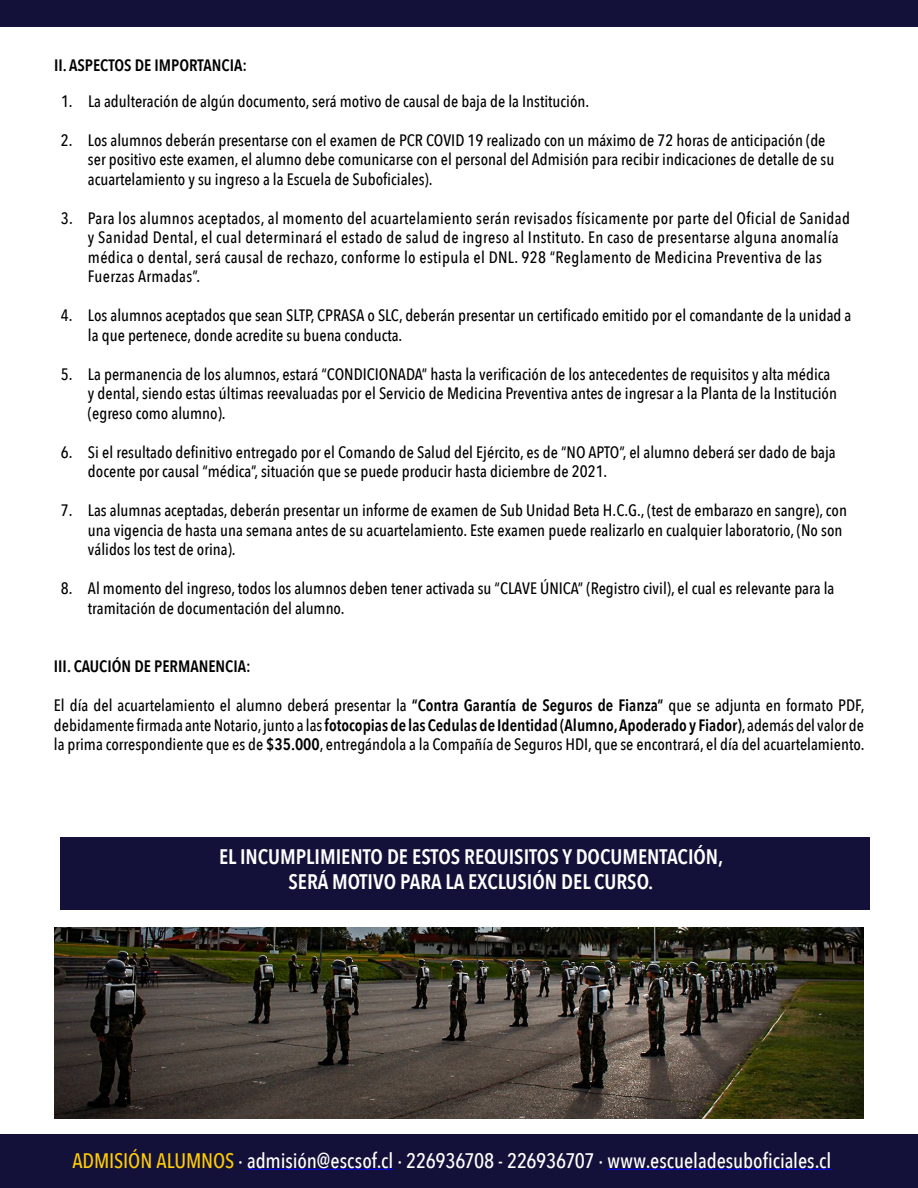
<style>
.page{position:relative;width:918px;height:1188px;background:#fff}
.page>*{position:absolute;margin:0;border:0;box-sizing:border-box;transform-origin:0 0}
.t1{font:500 21px "Avenir Next Condensed";letter-spacing:-.005em;color:#fff}
.t2{font:600 21px/25.5px "Avenir Next Condensed";color:#fff;text-align:center}
.t3{font:500 16.5px/19.5px "Avenir Next Condensed";color:#000}
.t4{font:500 16.5px/19.5px "Avenir Next Condensed";letter-spacing:.02em;color:#000}
.t5{font:600 16.5px "Avenir Next Condensed";color:#000}
.s1{font-weight:600}
.s2{color:#fecb04}
</style>
<div class="page">
<div style="left:60px;top:837px;width:810px;height:72px;background:#131139"></div>
<div style="left:0;top:0;width:918px;height:27px;background:#131139"></div>
<div style="left:0;top:1134px;width:918px;height:54px;background:#131139"></div>
<hr style="left:247px;top:1169px;width:147px;height:1px;background:#00f">
<hr style="left:607px;top:1169px;width:224px;height:1px;background:#00f">
<img style="left:54px;top:928px;width:810px;height:190px">
<p class="t5" style="left:54px;top:50px;width:195px">II. ASPECTOS DE IMPORTANCIA:</p>
<p class="t3" style="left:61px;top:91px;width:530px">1. La adulteración de algún documento, será motivo de causal de baja de la Institución.</p>
<p class="t3" style="left:88px;top:130px;width:748px;text-indent:-27px">2. Los alumnos deberán presentarse con el examen de PCR COVID 19 realizado con un máximo de 72 horas de anticipación (de ser positivo este examen, el alumno debe comunicarse con el personal del Admisión para recibir indicaciones de detalle de su acuartelamiento y su ingreso a la Escuela de Suboficiales).</p>
<p class="t4" style="left:88px;top:208px;width:763px;text-indent:-27px">3. Para los alumnos aceptados, al momento del acuartelamiento serán revisados físicamente por parte del Oficial de Sanidad y Sanidad Dental, el cual determinará el estado de salud de ingreso al Instituto. En caso de presentarse alguna anomalía médica o dental, será causal de rechazo, conforme lo estipula el DNL. 928 “Reglamento de Medicina Preventiva de las Fuerzas Armadas”.</p>
<p class="t3" style="left:88px;top:305px;width:765px;text-indent:-27px">4. Los alumnos aceptados que sean SLTP, CPRASA o SLC, deberán presentar un certificado emitido por el comandante de la unidad a la que pertenece, donde acredite su buena conducta.</p>
<p class="t3" style="left:88px;top:364px;width:751px;text-indent:-27px">5. La permanencia de los alumnos, estará “CONDICIONADA” hasta la verificación de los antecedentes de requisitos y alta médica y dental, siendo estas últimas reevaluadas por el Servicio de Medicina Preventiva antes de ingresar a la Planta de la Institución (egreso como alumno).</p>
<p class="t3" style="left:88px;top:442px;width:749px;text-indent:-27px">6. Si el resultado definitivo entregado por el Comando de Salud del Ejército, es de “NO APTO”, el alumno deberá ser dado de baja docente por causal “médica”, situación que se puede producir hasta diciembre de 2021.</p>
<p class="t3" style="left:88px;top:500px;width:761px;text-indent:-27px">7. Las alumnas aceptadas, deberán presentar un informe de examen de Sub Unidad Beta H.C.G., (test de embarazo en sangre), con una vigencia de hasta una semana antes de su acuartelamiento. Este examen puede realizarlo en cualquier laboratorio, (No son válidos los test de orina).</p>
<p class="t3" style="left:88px;top:579px;width:748px;text-indent:-27px">8. Al momento del ingreso, todos los alumnos deben tener activada su “CLAVE ÚNICA” (Registro civil), el cual es relevante para la tramitación de documentación del alumno.</p>
<p class="t5" style="left:54px;top:652px;width:198px">III. CAUCIÓN DE PERMANENCIA:</p>
<p class="t3" style="left:54px;top:696px;width:812px;text-align:justify">El día del acuartelamiento el alumno deberá presentar la <span class="s1">“Contra Garantía de Seguros de Fianza”</span> que se adjunta en formato PDF, debidamente firmada ante Notario, junto a las <span class="s1">fotocopias de las Cedulas de Identidad (Alumno, Apoderado y Fiador)</span>, además del valor de la prima correspondiente que es de <span class="s1">$35.000</span>, entregándola a la Compañía de Seguros HDI, que se encontrará, el día del acuartelamiento.</p>
<p class="t2" style="left:219px;top:843px;width:506px">EL INCUMPLIMIENTO DE ESTOS REQUISITOS Y DOCUMENTACIÓN,<br>SERÁ MOTIVO PARA LA EXCLUSIÓN DEL CURSO.</p>
<p class="t1" style="left:72px;top:1148px;width:761px"><span class="s2">ADMISIÓN ALUMNOS</span> · admisión@escsof.cl · 226936708 - 226936707 · www.escueladesuboficiales.cl</p>
</div>
